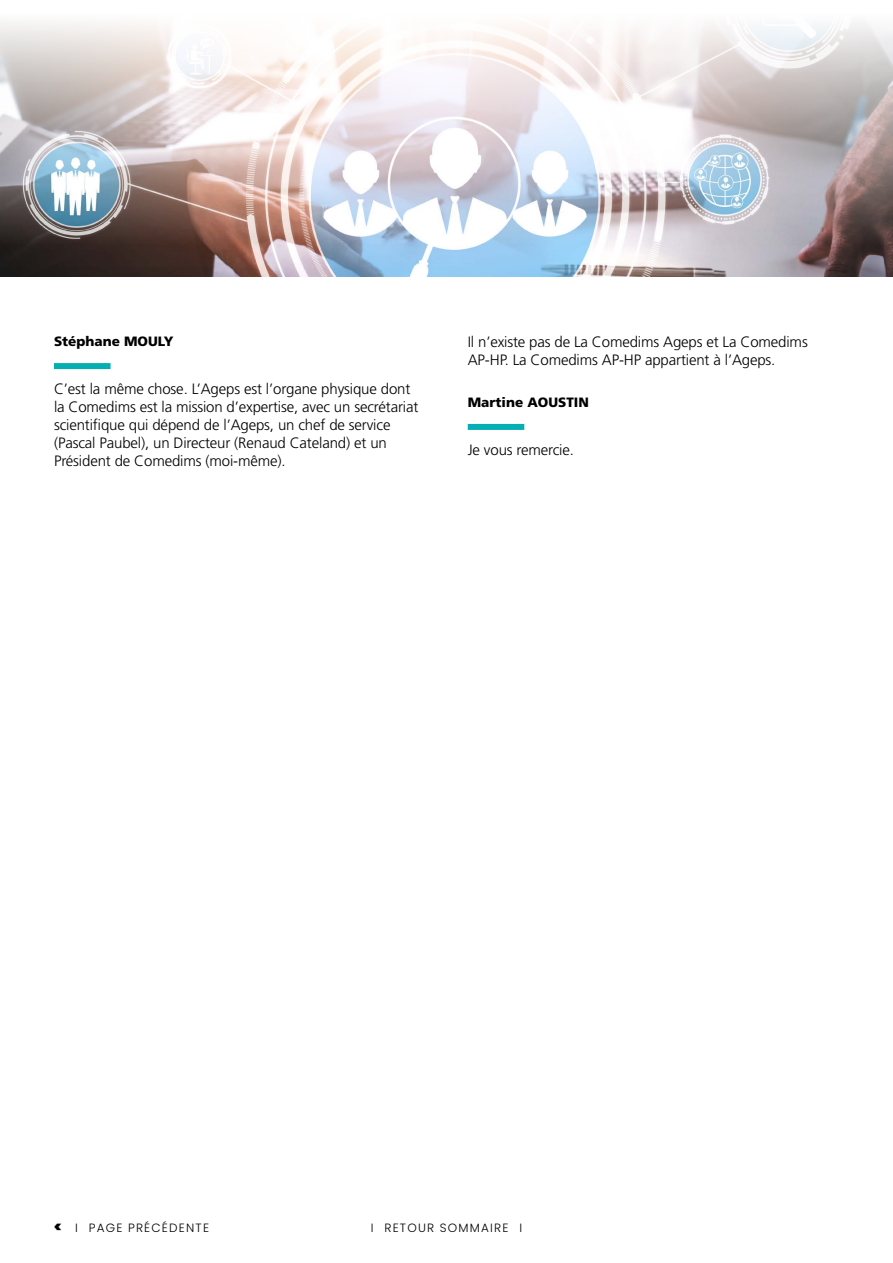
<style>
.page{position:relative;width:893px;height:1263px;background:#fff}
.page>*{position:absolute;margin:0;border:0;box-sizing:border-box;transform-origin:0 0}
.t1{font:300 15px/18px "Frutiger LT Std";letter-spacing:-.01em;color:#000}
.t2{font:900 13.5px "Frutiger LT Std";color:#000}
.t3{font:300 12px "Poppins";letter-spacing:.1em;color:#000}
.s1{font-weight:900;font-size:15px}
</style>
<div class="page">
<div style="left:54px;top:363px;width:57px;height:6px;background:#04afb3"></div>
<div style="left:468px;top:424px;width:56px;height:6px;background:#04afb3"></div>
<img style="left:0;top:23px;width:893px;height:254px">
<p class="t2" style="left:54px;top:333px;width:121px">Stéphane MOULY</p>
<p class="t1" style="left:54px;top:380px;width:366px">C’est la même chose. L’Ageps est l’organe physique dont la Comedims est la mission d’expertise, avec un secrétariat scientifique qui dépend de l’Ageps, un chef de service (Pascal Paubel), un Directeur (Renaud Cateland) et un Président de Comedims (moi-même).</p>
<p class="t1" style="left:468px;top:333px;width:342px">Il n’existe pas de La Comedims Ageps et La Comedims<br>AP-HP. La Comedims AP-HP appartient à l’Ageps.</p>
<p class="t2" style="left:468px;top:394px;width:123px">Martine AOUSTIN</p>
<p class="t1" style="left:468px;top:441px;width:108px">Je vous remercie.</p>
<p class="t3" style="left:54px;top:1221px;width:157px"><span class="s1">&lt;</span> I PAGE PRÉCÉDENTE</p>
<p class="t3" style="left:371px;top:1221px;width:153px">I RETOUR SOMMAIRE I</p>
</div>
